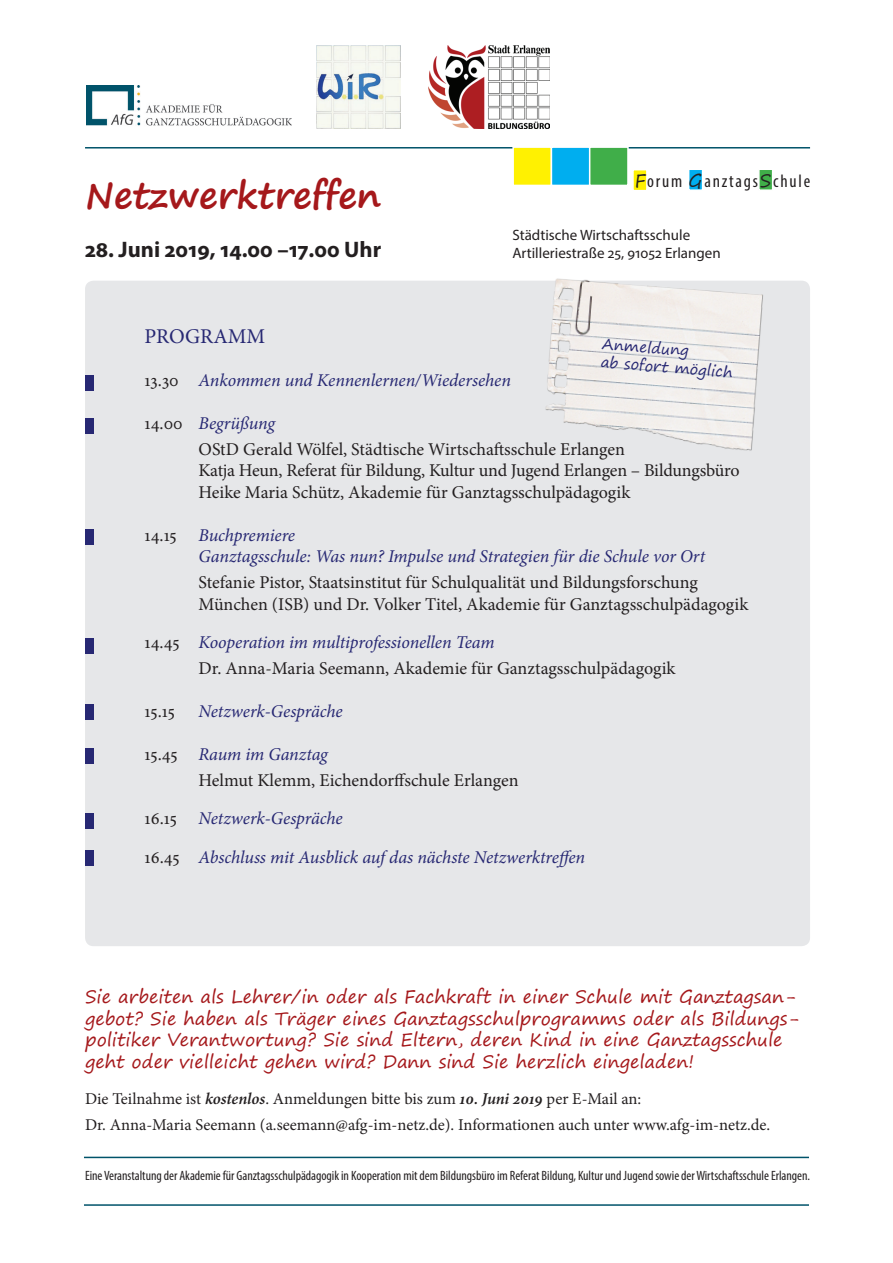
<style>
.page{position:relative;width:893px;height:1263px;background:#fff}
.page>*{position:absolute;margin:0;border:0;box-sizing:border-box;transform-origin:0 0}
.t1{font:700 36px "Segoe Print";color:#a5181b}
.t2{font:700 22.5px "Myriad Pro";color:#231f20}
.t3{font:21px "Minion Pro";color:#272873}
.t4{font:18px/25.8px "Minion Pro";letter-spacing:-.005em;color:#231f20}
.t5{font:18px/21.6px "Segoe Print";color:#a5181b}
.t6{font:italic 18px/21.6px "Minion Pro";letter-spacing:-.005em;color:#272873}
.t7{font:condensed 18px "Myriad Pro";letter-spacing:.1em;color:#231f20}
.t8{font:16.5px/25.8px "Minion Pro";color:#231f20}
.t9{font:15px/18px "Myriad Pro";color:#231f20}
.t10{font:15px/17.9px "Segoe Print";color:#272873}
.t11{font:condensed 13.5px "Myriad Pro";letter-spacing:-.005em;color:#231f20}
.s1{font-family:"Segoe Print";font-stretch:normal}
.s2{font-style:normal;color:#231f20}
.s3{font-style:italic;color:#272873}
.s4{font-weight:600;font-style:italic}
</style>
<div class="page">
<img style="left:86px;top:85px;width:206px;height:41px">
<hr style="left:85px;top:147px;width:725px;height:2px;background:#00536a">
<hr style="left:84px;top:1204px;width:725px;height:2px;background:#00536a">
<hr style="left:84px;top:1157px;width:725px;height:1px;background:#00536a">
<div style="left:632px;top:169px;width:16px;height:22px;background:#fff101;border:2px solid #fff"></div>
<div style="left:688px;top:168px;width:15px;height:23px;background:#00aeef;border:2px solid #fff"></div>
<div style="left:758px;top:168px;width:15px;height:23px;background:#40ae49;border:2px solid #fff"></div>
<div style="left:512px;top:146px;width:40px;height:40px;background:#fff101;border:2px solid #fff"></div>
<div style="left:551px;top:146px;width:39px;height:40px;background:#00aeef;border:2px solid #fff"></div>
<div style="left:589px;top:146px;width:40px;height:40px;background:#40ae49;border:2px solid #fff"></div>
<div style="left:85px;top:281px;width:725px;height:665px;background:#e6e7e9;border-radius:9px"></div>
<div style="left:85px;top:375px;width:9px;height:15px;background:#272873"></div>
<div style="left:85px;top:419px;width:9px;height:15px;background:#272873"></div>
<div style="left:85px;top:529px;width:8px;height:15px;background:#272873"></div>
<div style="left:85px;top:638px;width:8px;height:16px;background:#272873"></div>
<div style="left:85px;top:704px;width:9px;height:16px;background:#272873"></div>
<div style="left:85px;top:748px;width:8px;height:15px;background:#272873"></div>
<div style="left:85px;top:814px;width:9px;height:15px;background:#272873"></div>
<div style="left:85px;top:850px;width:8px;height:15px;background:#272873"></div>
<img style="left:316px;top:46px;width:85px;height:82px">
<img style="left:428px;top:46px;width:122px;height:82px">
<img style="left:512px;top:174px;width:298px;height:277px">
<h1 class="t1" style="left:85px;top:163px;width:297px">Netzwerktreffen</h1>
<p class="t2" style="left:85px;top:235px;width:298px">28. Juni 2019, 14.00 –17.00 Uhr</p>
<p class="t7" style="left:635px;top:170px;width:177px"><span class="s1">F</span>orum <span class="s1">G</span>anztags<span class="s1">S</span>chule</p>
<p class="t9" style="left:512px;top:226px;width:210px">Städtische Wirtschaftsschule<br>Artilleriestraße 25, 91052 Erlangen</p>
<p class="t3" style="left:145px;top:322px;width:122px">PROGRAMM</p>
<p class="t6" style="left:145px;top:369px;width:368px"><span class="s2">13.30</span> Ankommen und Kennenlernen/Wiedersehen</p>
<p class="t4" style="left:199px;top:410px;width:428px;text-indent:-54px">14.00 <span class="s3">Begrüßung<br></span>OStD Gerald Wölfel, Städtische Wirtschaftsschule Erlangen</p>
<p class="t4" style="left:199px;top:460px;width:543px;line-height:21.6px">Katja Heun, Referat für Bildung, Kultur und Jugend Erlangen – Bildungsbüro<br>Heike Maria Schütz, Akademie für Ganztagsschulpädagogik</p>
<p class="t6" style="left:199px;top:524px;width:508px;text-indent:-54px"><span class="s2">14.15</span> Buchpremiere<br>Ganztagsschule: Was nun? Impulse und Strategien für die Schule vor Ort</p>
<p class="t4" style="left:199px;top:572px;width:551px;line-height:21.6px">Stefanie Pistor, Staatsinstitut für Schulqualität und Bildungsforschung<br>München (ISB) und Dr. Volker Titel, Akademie für Ganztagsschulpädagogik</p>
<p class="t4" style="left:199px;top:630px;width:478px;text-indent:-54px">14.45 <span class="s3">Kooperation im multiprofessionellen Team<br></span>Dr. Anna-Maria Seemann, Akademie für Ganztagsschulpädagogik</p>
<p class="t4" style="left:145px;top:698px;width:32px">15.15</p>
<p class="t6" style="left:199px;top:700px;width:146px">Netzwerk-Gespräche</p>
<p class="t4" style="left:199px;top:741px;width:321px;text-indent:-54px">15.45 <span class="s3">Raum im Ganztag<br></span>Helmut Klemm, Eichendorffschule Erlangen</p>
<p class="t6" style="left:145px;top:799px;width:442px;line-height:38.5px"><span class="s2">16.15</span> Netzwerk-Gespräche<br><span class="s2">16.45</span> Abschluss mit Ausblick auf das nächste Netzwerktreffen</p>
<p class="t10" style="left:603px;top:334px;width:134px;rotate:5deg">Anmeldung<br>ab sofort möglich</p>
<p class="t5" style="left:85px;top:985px;width:716px">Sie arbeiten als Lehrer/in oder als Fachkraft in einer Schule mit Ganztagsan&shy;gebot? Sie haben als Träger eines Ganztagsschulprogramms oder als Bildungs&shy;politiker Verantwortung? Sie sind Eltern, deren Kind in eine Ganztagsschule geht oder vielleicht gehen wird? Dann sind Sie herzlich eingeladen!</p>
<p class="t8" style="left:85px;top:1086px;width:687px">Die Teilnahme ist <span class="s4">kostenlos</span>. Anmeldungen bitte bis zum <span class="s4">10. Juni 2019</span> per E-Mail an:<br>Dr. Anna-Maria Seemann (a.seemann@afg-im-netz.de). Informationen auch unter www.afg-im-netz.de.</p>
<p class="t11" style="left:85px;top:1167px;width:727px">Eine Veranstaltung der Akademie für Ganztagsschulpädagogik in Kooperation mit dem Bildungsbüro im Referat Bildung, Kultur und Jugend sowie der Wirtschaftsschule Erlangen.</p>
</div>
